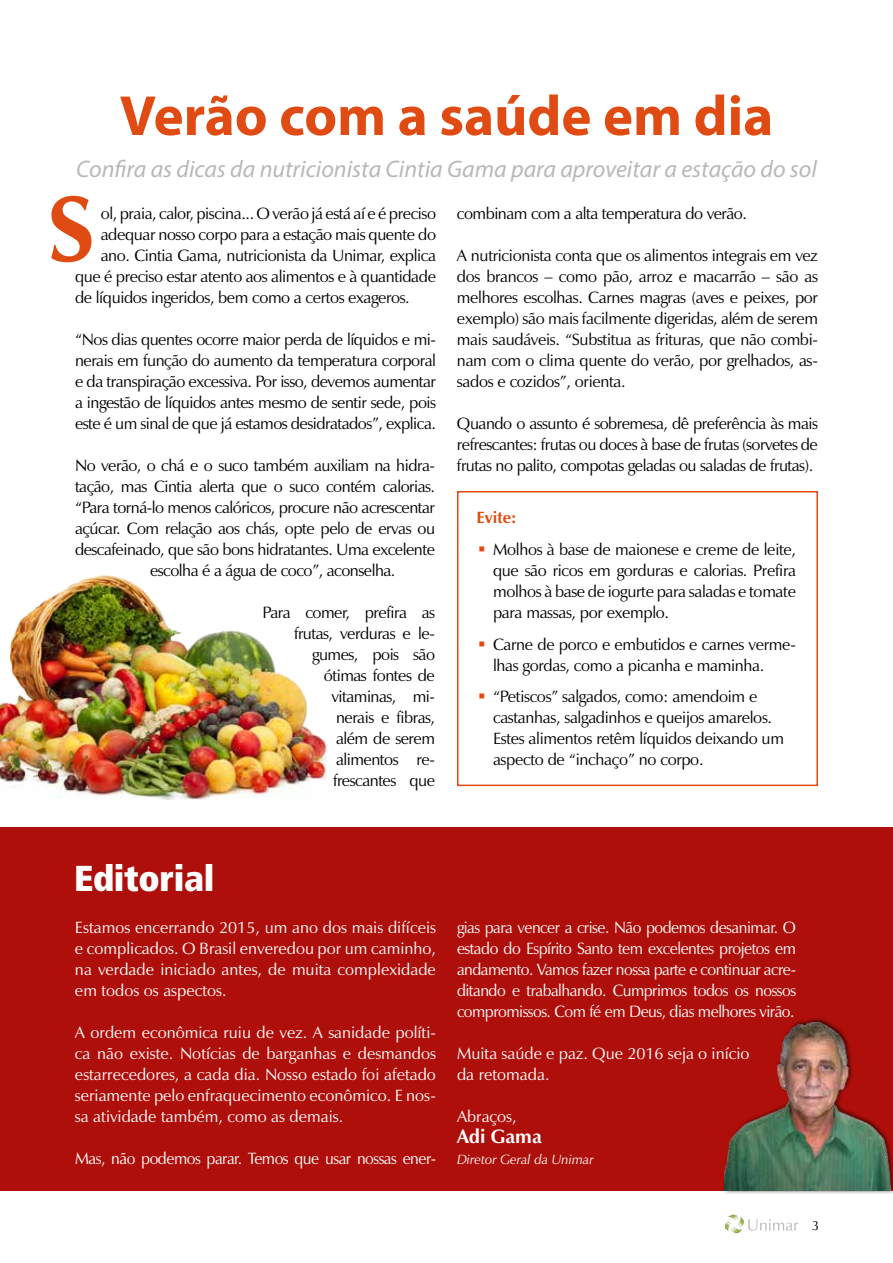
<style>
.page{position:relative;width:893px;height:1263px;background:#fff}
.page>*{position:absolute;margin:0;border:0;box-sizing:border-box;transform-origin:0 0}
.t1{font:700 93.75px "Zap";color:#df4b12}
.t2{font:700 57px "Myriad Pro";color:#df4b12}
.t3{font:900 condensed 36px "Frutiger LT Std";letter-spacing:-.01em;color:#fff}
.t4{font:italic 24px "Myriad Pro";color:#b9b8b8}
.t5{font:700 19.5px "Zap";color:#fff}
.t6{font:16.5px/21px "Zap";letter-spacing:-.025em;color:#000;text-align:justify}
.t7{font:16.5px/21px "Zap";color:#fff;text-align:justify}
.t8{font:16.5px "Zap";letter-spacing:-.03em;color:#fff}
.t9{font:700 16.5px "Zap";color:#df4b12}
.t10{font:italic 13.5px "Zap";color:#fff}
.t11{font:13.5px "Zap";color:#000}
</style>
<div class="page">
<div style="left:0;top:828px;width:893px;height:363px;background:#ae0f0a"></div>
<div style="left:457px;top:491px;width:361px;height:295px;border:2px solid #df4b12"></div>
<div style="left:723px;top:1016px;width:170px;height:178px;background:#000;opacity:.75"></div>
<img style="left:725px;top:1016px;width:168px;height:174px">
<img style="left:0;top:575px;width:327px;height:225px">
<svg style="left:724px;top:1214px;width:74px;height:20px"></svg>
<h2 class="t2" style="left:120px;top:79px;width:655px">Verão com a saúde em dia</h2>
<h3 class="t4" style="left:76px;top:154px;width:742px">Confira as dicas da nutricionista Cintia Gama para aproveitar a estação do sol</h3>
<p class="t6" style="left:101px;top:203px;width:337px">ol, praia, calor, piscina... O verão já está aí e é preciso</p>
<p class="t6" style="left:101px;top:224px;width:337px">adequar nosso corpo para a estação mais quente do</p>
<p class="t6" style="left:101px;top:245px;width:337px">ano. Cintia Gama, nutricionista da Unimar, explica</p>
<p class="t6" style="left:75px;top:266px;width:362px">que é preciso estar atento aos alimentos e à quantidade</p>
<p class="t6" style="left:75px;top:287px;width:336px">de líquidos ingeridos, bem como a certos exageros.</p>
<p class="t6" style="left:75px;top:329px;width:362px">“Nos dias quentes ocorre maior perda de líquidos e mi&shy;nerais em função do aumento da temperatura corporal e da transpiração excessiva. Por isso, devemos aumentar a ingestão de líquidos antes mesmo de sentir sede, pois este é um sinal de que já estamos desidratados”, explica.</p>
<p class="t6" style="left:75px;top:455px;width:361px">No verão, o chá e o suco também auxiliam na hidra-</p>
<p class="t6" style="left:75px;top:476px;width:362px">tação, mas Cintia alerta que o suco contém calorias.</p>
<p class="t6" style="left:75px;top:497px;width:361px">“Para torná-lo menos calóricos, procure não acrescentar</p>
<p class="t6" style="left:75px;top:518px;width:362px">açúcar. Com relação aos chás, opte pelo de ervas ou</p>
<p class="t6" style="left:75px;top:539px;width:362px">descafeinado, que são bons hidratantes. Uma excelente</p>
<p class="t6" style="left:150px;top:560px;width:247px">escolha é a água de coco”, aconselha.</p>
<p class="t6" style="left:262px;top:602px;width:174px;text-align:right">Para comer, prefira as frutas, verduras e le&shy;gumes, pois são<br>ótimas fontes de vitaminas, mi-<br>nerais e fibras,<br>além de serem<br>alimentos re-<br>frescantes que</p>
<h1 class="t1" style="left:48px;top:171px;width:49px">S</h1>
<p class="t6" style="left:457px;top:203px;width:291px">combinam com a alta temperatura do verão.</p>
<p class="t6" style="left:457px;top:245px;width:363px">A nutricionista conta que os alimentos integrais em vez dos brancos – como pão, arroz e macarrão – são as melhores escolhas. Carnes magras (aves e peixes, por exemplo) são mais facilmente digeridas, além de serem mais saudáveis. “Substitua as frituras, que não combi&shy;nam com o clima quente do verão, por grelhados, as&shy;sados e cozidos”, orienta.</p>
<p class="t6" style="left:457px;top:413px;width:363px">Quando o assunto é sobremesa, dê preferência às mais refrescantes: frutas ou doces à base de frutas (sorvetes de frutas no palito, compotas geladas ou saladas de frutas).</p>
<p class="t9" style="left:476px;top:507px;width:42px">Evite:</p>
<p class="t6" style="left:493px;top:539px;width:305px">Molhos à base de maionese e creme de leite, que são ricos em gorduras e calorias. Prefira molhos à base de iogurte para saladas e tomate para massas, por exemplo.</p>
<p class="t6" style="left:493px;top:633px;width:305px">Carne de porco e embutidos e carnes verme&shy;lhas gordas, como a picanha e maminha.</p>
<p class="t6" style="left:493px;top:686px;width:292px;text-align:left">“Petiscos” salgados, como: amendoim e castanhas, salgadinhos e queijos amarelos.<br>Estes alimentos retêm líquidos deixando um aspecto de “inchaço” no corpo.</p>
<h3 class="t3" style="left:74px;top:856px;width:142px">Editorial</h3>
<p class="t7" style="left:75px;top:917px;width:362px">Estamos encerrando 2015, um ano dos mais difíceis e complicados. O Brasil enveredou por um caminho, na verdade iniciado antes, de muita complexidade em todos os aspectos.</p>
<p class="t7" style="left:75px;top:1022px;width:362px">A ordem econômica ruiu de vez. A sanidade políti&shy;ca não existe. Notícias de barganhas e desmandos estarrecedores, a cada dia. Nosso estado foi afetado seriamente pelo enfraquecimento econômico. E nos&shy;sa atividade também, como as demais.</p>
<p class="t8" style="left:75px;top:1148px;width:362px">Mas, não podemos parar. Temos que usar nossas ener-</p>
<p class="t7" style="left:457px;top:917px;width:341px">gias para vencer a crise. Não podemos desanimar. O estado do Espírito Santo tem excelentes projetos em andamento. Vamos fazer nossa parte e continuar acre&shy;ditando e trabalhando. Cumprimos todos os nossos compromissos. Com fé em Deus, dias melhores virão.</p>
<p class="t7" style="left:457px;top:1043px;width:294px">Muita saúde e paz. Que 2016 seja o início da retomada.</p>
<p class="t7" style="left:457px;top:1106px;width:61px">Abraços,</p>
<p class="t5" style="left:457px;top:1124px;width:87px">Adi Gama</p>
<p class="t10" style="left:457px;top:1151px;width:138px">Diretor Geral da Unimar</p>
<p class="t11" style="left:812px;top:1217px;width:9px">3</p>
</div>
